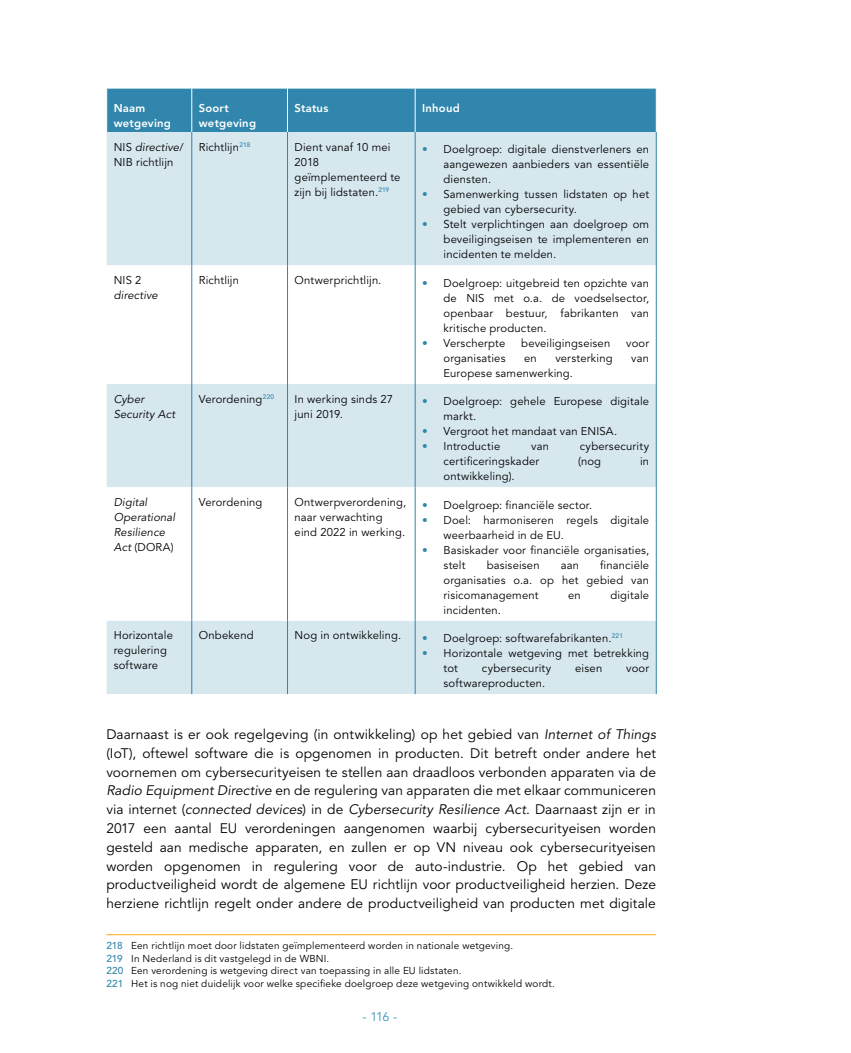
<style>
.page{position:relative;width:851px;height:1053px;background:#fff}
.page>*{position:absolute;margin:0;border:0;box-sizing:border-box;transform-origin:0 0}
.Bodytekst{font:13.75px/18.8px "Avenir LT Std";letter-spacing:.005em;color:#000;text-align:justify}
.t1{font:12.5px "Avenir LT Std";color:#3b97b7}
.Tabel_bodytekst{font:11.25px/15px "Avenir LT Std";letter-spacing:.015em;color:#000}
.Tabel_bodytekst-2{font:italic 11.25px/15px "Avenir LT Std";letter-spacing:.01em;color:#000}
.Tabel-kop{font:800 11.25px/15px "Avenir LT Std";letter-spacing:.02em;color:#fff}
.Voetnoot{font:10px "Avenir LT Std";letter-spacing:.02em;color:#000}
.s1{font-style:normal}
.s2{font-weight:900;color:#3086ac}
.s3{font-style:italic}
.s4{font-weight:500;color:#3086ac}
</style>
<div class="page">
<div style="left:107px;top:89px;width:549px;height:43px;background:#3086ac"></div>
<div style="left:107px;top:132px;width:549px;height:562px;background:#d6e7ee"></div>
<svg style="left:107px;top:265px;width:549px;height:355px"></svg>
<hr style="left:191px;top:89px;width:1px;height:43px;background:#fff">
<hr style="left:287px;top:89px;width:1px;height:43px;background:#fff">
<hr style="left:415px;top:89px;width:1px;height:43px;background:#fff">
<hr style="left:656px;top:265px;width:1px;height:119px;background:#3086ac">
<hr style="left:656px;top:384px;width:1px;height:103px;background:#3086ac">
<hr style="left:656px;top:487px;width:1px;height:133px;background:#3086ac">
<hr style="left:656px;top:620px;width:1px;height:74px;background:#3086ac">
<hr style="left:191px;top:132px;width:1px;height:133px;background:#3086ac">
<hr style="left:287px;top:132px;width:1px;height:133px;background:#3086ac">
<hr style="left:415px;top:132px;width:1px;height:133px;background:#3086ac">
<hr style="left:656px;top:132px;width:1px;height:133px;background:#3086ac">
<hr style="left:191px;top:265px;width:1px;height:119px;background:#3086ac">
<hr style="left:287px;top:265px;width:1px;height:119px;background:#3086ac">
<hr style="left:415px;top:265px;width:1px;height:119px;background:#3086ac">
<hr style="left:191px;top:384px;width:1px;height:103px;background:#3086ac">
<hr style="left:287px;top:384px;width:1px;height:103px;background:#3086ac">
<hr style="left:415px;top:384px;width:1px;height:103px;background:#3086ac">
<hr style="left:191px;top:487px;width:1px;height:133px;background:#3086ac">
<hr style="left:287px;top:487px;width:1px;height:133px;background:#3086ac">
<hr style="left:415px;top:487px;width:1px;height:133px;background:#3086ac">
<hr style="left:191px;top:620px;width:1px;height:74px;background:#3086ac">
<hr style="left:287px;top:620px;width:1px;height:74px;background:#3086ac">
<hr style="left:415px;top:620px;width:1px;height:74px;background:#3086ac">
<hr style="left:106px;top:934px;width:550px;height:1px;background:#f9aa18">
<p class="Tabel-kop" style="left:114px;top:100px;width:59px">Naam wetgeving</p>
<p class="Tabel-kop" style="left:199px;top:100px;width:59px">Soort wetgeving</p>
<p class="Tabel-kop" style="left:294px;top:100px;width:35px">Status</p>
<p class="Tabel-kop" style="left:422px;top:100px;width:39px">Inhoud</p>
<p class="Tabel_bodytekst-2" style="left:114px;top:140px;width:71px"><span class="s1">NIS</span> directive<span class="s1">/</span></p>
<p class="Tabel_bodytekst" style="left:114px;top:155px;width:61px">NIB richtlijn</p>
<p class="Tabel_bodytekst" style="left:199px;top:140px;width:53px">Richtlijn<sup>218</sup></p>
<p class="Tabel_bodytekst" style="left:294px;top:140px;width:107px">Dient vanaf 10 mei<br>2018 geïmplementeerd te zijn bij lidstaten.<sup>219</sup></p>
<p class="Tabel_bodytekst" style="left:443px;top:142px;width:207px;text-align:justify;text-indent:-21px"><span class="s2">•</span> Doelgroep: digitale dienstverleners en aangewezen aanbieders van essentiële diensten.</p>
<p class="Tabel_bodytekst" style="left:443px;top:187px;width:207px;text-indent:-21px"><span class="s2">•</span> Samenwerking tussen lidstaten op het gebied van cybersecurity.</p>
<p class="Tabel_bodytekst" style="left:443px;top:217px;width:207px;text-align:justify;text-indent:-21px"><span class="s2">•</span> Stelt verplichtingen aan doelgroep om beveiligingseisen te implementeren en incidenten te melden.</p>
<p class="Tabel_bodytekst-2" style="left:114px;top:273px;width:45px"><span class="s1">NIS 2 </span>directive</p>
<p class="Tabel_bodytekst" style="left:199px;top:273px;width:42px">Richtlijn</p>
<p class="Tabel_bodytekst" style="left:294px;top:273px;width:88px">Ontwerprichtlijn.</p>
<p class="Tabel_bodytekst" style="left:443px;top:275px;width:207px;text-align:justify;text-indent:-21px"><span class="s2">•</span> Doelgroep: uitgebreid ten opzichte van de NIS met o.a. de voedselsector, openbaar bestuur, fabrikanten van kritische producten.</p>
<p class="Tabel_bodytekst" style="left:422px;top:335px;width:85px"><span class="s2">•</span> Verscherpte</p>
<p class="Tabel_bodytekst" style="left:521px;top:335px;width:90px">beveiligingseisen</p>
<p class="Tabel_bodytekst" style="left:626px;top:335px;width:24px">voor</p>
<p class="Tabel_bodytekst" style="left:443px;top:350px;width:63px">organisaties</p>
<p class="Tabel_bodytekst" style="left:524px;top:350px;width:14px">en</p>
<p class="Tabel_bodytekst" style="left:555px;top:350px;width:59px">versterking</p>
<p class="Tabel_bodytekst" style="left:631px;top:350px;width:19px">van</p>
<p class="Tabel_bodytekst" style="left:443px;top:365px;width:131px">Europese samenwerking.</p>
<p class="Tabel_bodytekst-2" style="left:114px;top:391px;width:63px">Cyber<br>Security Act</p>
<p class="Tabel_bodytekst" style="left:199px;top:391px;width:77px">Verordening<sup>220</sup></p>
<p class="Tabel_bodytekst" style="left:294px;top:391px;width:100px">In werking sinds 27 juni 2019.</p>
<p class="Tabel_bodytekst" style="left:443px;top:394px;width:207px;text-indent:-21px"><span class="s2">•</span> Doelgroep: gehele Europese digitale markt.</p>
<p class="Tabel_bodytekst" style="left:422px;top:424px;width:196px"><span class="s2">•</span> Vergroot het mandaat van ENISA.</p>
<p class="Tabel_bodytekst" style="left:422px;top:439px;width:79px"><span class="s2">•</span> Introductie</p>
<p class="Tabel_bodytekst" style="left:531px;top:439px;width:19px">van</p>
<p class="Tabel_bodytekst" style="left:579px;top:439px;width:71px">cybersecurity</p>
<p class="Tabel_bodytekst" style="left:443px;top:454px;width:97px">certificeringskader</p>
<p class="Tabel_bodytekst" style="left:578px;top:454px;width:25px">(nog</p>
<p class="Tabel_bodytekst" style="left:640px;top:454px;width:11px">in</p>
<p class="Tabel_bodytekst" style="left:443px;top:469px;width:73px">ontwikkeling).</p>
<p class="Tabel_bodytekst-2" style="left:114px;top:495px;width:63px">Digital<br>Operational<br>Resilience<br>Act <span class="s1">(DORA)</span></p>
<p class="Tabel_bodytekst" style="left:199px;top:495px;width:65px">Verordening</p>
<p class="Tabel_bodytekst" style="left:294px;top:495px;width:113px">Ontwerpverordening, naar verwachting eind 2022 in werking.</p>
<p class="Tabel_bodytekst" style="left:422px;top:497px;width:171px"><span class="s2">•</span> Doelgroep: financiële sector.</p>
<p class="Tabel_bodytekst" style="left:443px;top:512px;width:207px;text-indent:-21px"><span class="s2">•</span> Doel: harmoniseren regels digitale weerbaarheid in de EU.</p>
<p class="Tabel_bodytekst" style="left:443px;top:542px;width:207px;text-indent:-21px"><span class="s2">•</span> Basiskader voor financiële organisaties, stelt</p>
<p class="Tabel_bodytekst" style="left:443px;top:557px;width:207px;text-align:justify;text-indent:157px">financiële organisaties o.a. op het gebied van risicomanagement</p>
<p class="Tabel_bodytekst" style="left:486px;top:557px;width:54px">basiseisen</p>
<p class="Tabel_bodytekst" style="left:560px;top:557px;width:20px">aan</p>
<p class="Tabel_bodytekst" style="left:568px;top:587px;width:14px">en</p>
<p class="Tabel_bodytekst" style="left:610px;top:587px;width:40px">digitale</p>
<p class="Tabel_bodytekst" style="left:443px;top:602px;width:59px">incidenten.</p>
<p class="Tabel_bodytekst" style="left:114px;top:628px;width:61px">Horizontale regulering software</p>
<p class="Tabel_bodytekst" style="left:199px;top:628px;width:56px">Onbekend</p>
<p class="Tabel_bodytekst" style="left:294px;top:628px;width:108px">Nog in ontwikkeling.</p>
<p class="Tabel_bodytekst" style="left:422px;top:631px;width:202px"><span class="s2">•</span> Doelgroep: softwarefabrikanten.<sup>221</sup></p>
<p class="Tabel_bodytekst" style="left:443px;top:646px;width:207px;text-indent:-21px"><span class="s2">•</span> Horizontale wetgeving met betrekking tot</p>
<p class="Tabel_bodytekst" style="left:482px;top:661px;width:71px">cybersecurity</p>
<p class="Tabel_bodytekst" style="left:575px;top:661px;width:28px">eisen</p>
<p class="Tabel_bodytekst" style="left:626px;top:661px;width:24px">voor</p>
<p class="Tabel_bodytekst" style="left:443px;top:676px;width:103px">softwareproducten.</p>
<p class="Bodytekst" style="left:106px;top:725px;width:551px">Daarnaast is er ook regelgeving (in ontwikkeling) op het gebied van <span class="s3">Internet of Things </span>(IoT), oftewel software die is opgenomen in producten. Dit betreft onder andere het voornemen om cybersecurityeisen te stellen aan draadloos verbonden apparaten via de <span class="s3">Radio Equipment Directive</span> en de regulering van apparaten die met elkaar communiceren via internet (<span class="s3">connected devices</span>) in de <span class="s3">Cybersecurity Resilience Act</span>. Daarnaast zijn er in 2017 een aantal EU verordeningen aangenomen waarbij cybersecurityeisen worden gesteld aan medische apparaten, en zullen er op VN niveau ook cybersecurityeisen worden opgenomen in regulering voor de auto-industrie. Op het gebied van productveiligheid wordt de algemene EU richtlijn voor productveiligheid herzien. Deze herziene richtlijn regelt onder andere de productveiligheid van producten met digitale</p>
<p class="Voetnoot" style="left:106px;top:939px;width:408px"><span class="s4">218</span> Een richtlijn moet door lidstaten geïmplementeerd worden in nationale wetgeving.</p>
<p class="Voetnoot" style="left:106px;top:952px;width:224px"><span class="s4">219</span> In Nederland is dit vastgelegd in de WBNI.</p>
<p class="Voetnoot" style="left:106px;top:964px;width:356px"><span class="s4">220</span> Een verordening is wetgeving direct van toepassing in alle EU lidstaten.</p>
<p class="Voetnoot" style="left:106px;top:977px;width:450px"><span class="s4">221</span> Het is nog niet duidelijk voor welke specifieke doelgroep deze wetgeving ontwikkeld wordt.</p>
<p class="t1" style="left:362px;top:1009px;width:36px">- 116 -</p>
</div>
